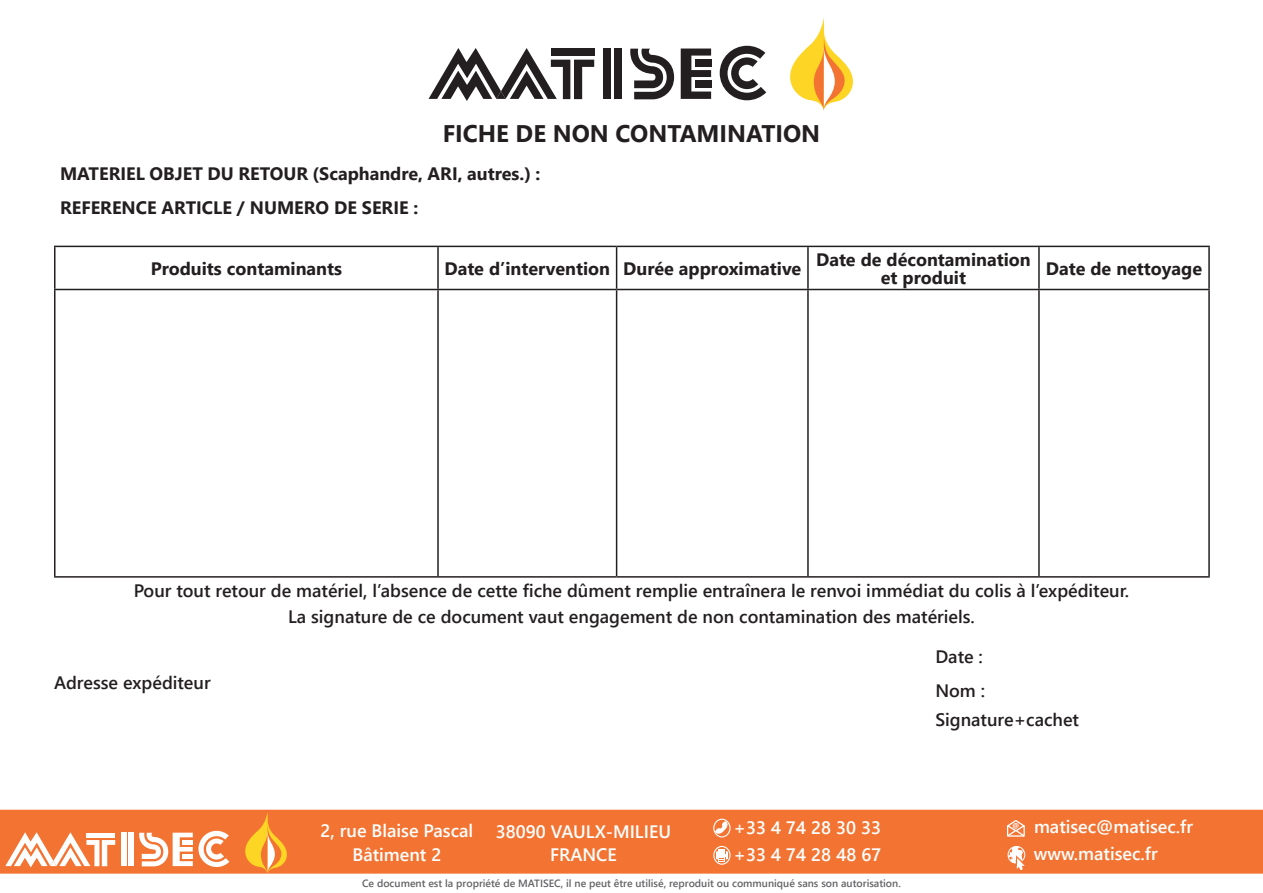
<style>
.page{position:relative;width:1263px;height:893px;background:#fff}
.page>*{position:absolute;margin:0;border:0;box-sizing:border-box;transform-origin:0 0}
.t1{font:700 24px "Segoe UI";color:#231f20}
.t2{font:600 18px/25.8px "Segoe UI";color:#231f20;text-align:center}
.t3{font:700 18px/34px "Segoe UI";color:#231f20}
.t4{font:600 18px/23.5px "Segoe UI";color:#fff;text-align:center}
.t5{font:600 10.5px "Segoe UI";color:#636366}
.t6{font:700 6.9px "Segoe UI";color:#fff}
</style>
<div class="page">
<hr style="left:54px;top:246px;width:384px;height:1px;background:#231f20">
<hr style="left:54px;top:247px;width:2px;height:42px;background:#231f20">
<hr style="left:438px;top:246px;width:179px;height:1px;background:#231f20">
<hr style="left:437px;top:247px;width:2px;height:42px;background:#231f20">
<hr style="left:617px;top:246px;width:191px;height:1px;background:#231f20">
<hr style="left:616px;top:247px;width:1px;height:42px;background:#231f20">
<hr style="left:808px;top:246px;width:231px;height:1px;background:#231f20">
<hr style="left:807px;top:247px;width:2px;height:42px;background:#231f20">
<hr style="left:1039px;top:246px;width:171px;height:1px;background:#231f20">
<hr style="left:1038px;top:247px;width:2px;height:42px;background:#231f20">
<hr style="left:1208px;top:247px;width:2px;height:42px;background:#231f20">
<hr style="left:54px;top:289px;width:384px;height:1px;background:#231f20">
<hr style="left:54px;top:290px;width:2px;height:286px;background:#231f20">
<hr style="left:438px;top:289px;width:179px;height:1px;background:#231f20">
<hr style="left:437px;top:290px;width:2px;height:286px;background:#231f20">
<hr style="left:617px;top:289px;width:191px;height:1px;background:#231f20">
<hr style="left:616px;top:290px;width:1px;height:286px;background:#231f20">
<hr style="left:808px;top:289px;width:231px;height:1px;background:#231f20">
<hr style="left:807px;top:290px;width:2px;height:286px;background:#231f20">
<hr style="left:1039px;top:289px;width:171px;height:1px;background:#231f20">
<hr style="left:1038px;top:290px;width:2px;height:286px;background:#231f20">
<hr style="left:1208px;top:290px;width:2px;height:286px;background:#231f20">
<hr style="left:54px;top:576px;width:384px;height:2px;background:#231f20">
<hr style="left:438px;top:576px;width:179px;height:2px;background:#231f20">
<hr style="left:617px;top:576px;width:191px;height:2px;background:#231f20">
<hr style="left:808px;top:576px;width:231px;height:2px;background:#231f20">
<hr style="left:1039px;top:576px;width:171px;height:2px;background:#231f20">
<svg style="left:720px;top:46px;width:46px;height:54px"></svg>
<svg style="left:681px;top:49px;width:30px;height:50px"></svg>
<div style="left:695px;top:59px;width:16px;height:7px;background:#231f20"></div>
<div style="left:603px;top:49px;width:8px;height:50px;background:#231f20"></div>
<div style="left:614px;top:49px;width:8px;height:50px;background:#231f20"></div>
<svg style="left:428px;top:48px;width:166px;height:53px"></svg>
<svg style="left:630px;top:49px;width:44px;height:50px"></svg>
<svg style="left:790px;top:17px;width:63px;height:94px"></svg>
<div style="left:1px;top:810px;width:1261px;height:63px;background:#f37432"></div>
<div style="left:0;top:810px;width:1263px;height:64px;border:2px solid #f37432"></div>
<div style="left:121px;top:833px;width:5px;height:33px;background:#fff"></div>
<div style="left:129px;top:833px;width:5px;height:33px;background:#fff"></div>
<svg style="left:5px;top:832px;width:110px;height:35px"></svg>
<svg style="left:139px;top:831px;width:90px;height:36px"></svg>
<svg style="left:245px;top:812px;width:42px;height:62px"></svg>
<svg style="left:715px;top:821px;width:13px;height:13px"></svg>
<div style="left:713px;top:819px;width:17px;height:18px;border:1px solid #fff;border-radius:50%"></div>
<div style="left:713px;top:846px;width:17px;height:19px;border:1px solid #fff;border-radius:50%"></div>
<svg style="left:716px;top:849px;width:12px;height:13px"></svg>
<svg style="left:1007px;top:820px;width:18px;height:17px"></svg>
<svg style="left:1007px;top:846px;width:18px;height:24px"></svg>
<h1 class="t1" style="left:443px;top:124px;width:379px">FICHE DE NON CONTAMINATION</h1>
<p class="t3" style="left:60px;top:158px;width:482px">MATERIEL OBJET DU RETOUR (Scaphandre, ARI, autres.) :<br>REFERENCE ARTICLE / NUMERO DE SERIE :</p>
<p class="t3" style="left:151px;top:253px;width:193px">Produits contaminants</p>
<p class="t3" style="left:444px;top:253px;width:358px">Date d’intervention Durée approximative</p>
<p class="t3" style="left:816px;top:252px;width:216px;line-height:18px;text-align:center">Date de décontamination et produit</p>
<p class="t3" style="left:1046px;top:253px;width:158px">Date de nettoyage</p>
<p class="t2" style="left:134px;top:577px;width:997px">Pour tout retour de matériel, l’absence de cette fiche dûment remplie entraînera le renvoi immédiat du colis à l’expéditeur.<br>La signature de ce document vaut engagement de non contamination des matériels.</p>
<p class="t2" style="left:54px;top:668px;width:158px">Adresse expéditeur</p>
<p class="t2" style="left:935px;top:640px;width:51px;line-height:34px;text-align:left">Date :<br>Nom :</p>
<p class="t2" style="left:935px;top:705px;width:145px">Signature+cachet</p>
<p class="t4" style="left:321px;top:820px;width:154px">2, rue Blaise Pascal<br>Bâtiment 2</p>
<p class="t4" style="left:733px;top:814px;width:149px;line-height:27.8px;text-align:left">+33 4 74 28 30 33 +33 4 74 28 48 67</p>
<p class="t4" style="left:1034px;top:813px;width:161px">matisec@matisec.fr</p>
<p class="t6" style="left:1012px;top:823px;width:8px">@</p>
<p class="t4" style="left:496px;top:818px;width:177px">38090 VAULX-MILIEU<br>FRANCE</p>
<p class="t4" style="left:1034px;top:841px;width:125px">www.matisec.fr</p>
<p class="t5" style="left:362px;top:873px;width:540px">Ce document est la propriété de MATISEC, il ne peut être utilisé, reproduit ou communiqué sans son autorisation.</p>
</div>
